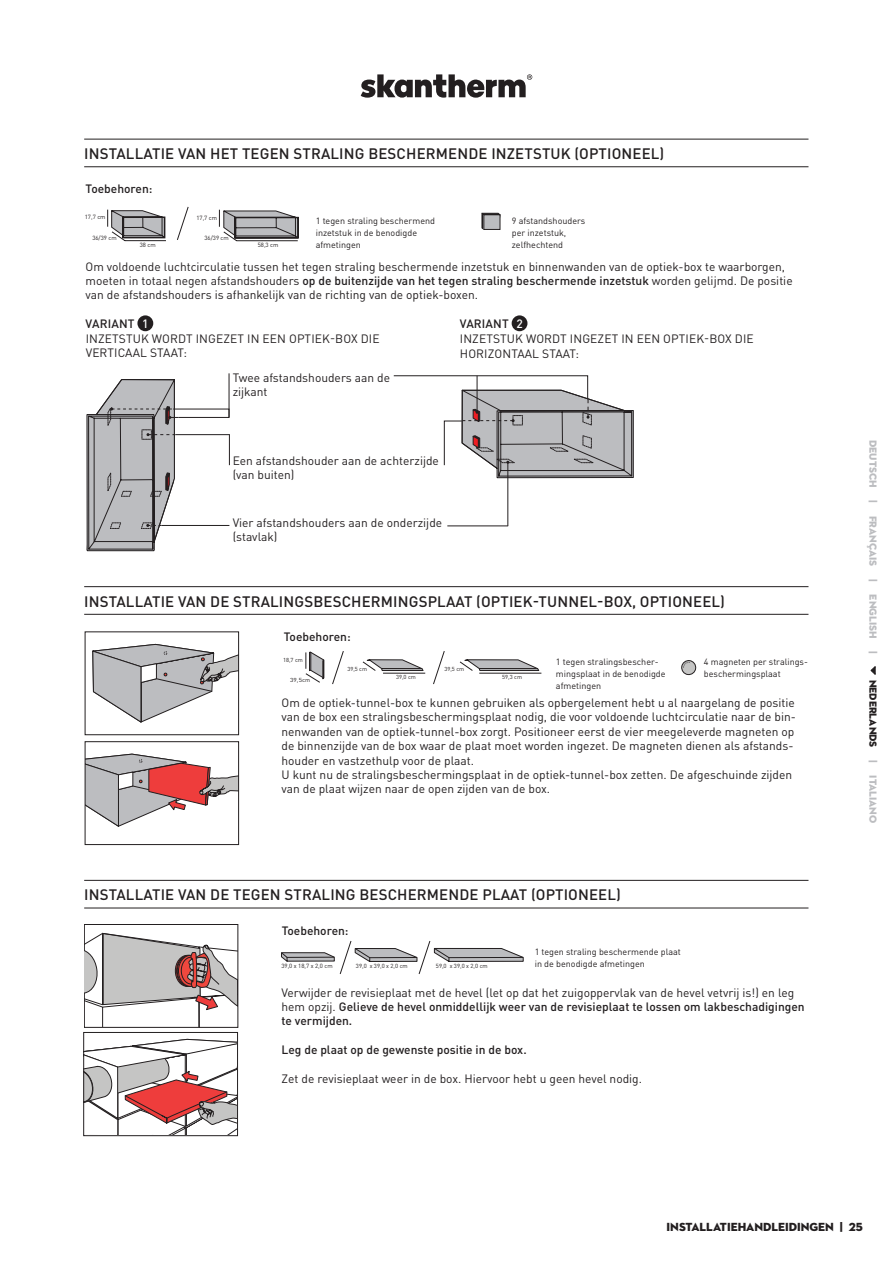
<style>
.page{position:relative;width:893px;height:1263px;background:#fff}
.page>*{position:absolute;margin:0;border:0;box-sizing:border-box;transform-origin:0 0}
.t1{font:500 15px "DIN Pro";letter-spacing:.01em;color:#231f20}
.t2{font:12px/14.4px "DIN Pro";color:#231f20}
.t3{font:500 12px "DIN Pro";color:#231f20}
.t4{font:12px "Neutraface 2 Display Titling";color:#231f20}
.t5{font:10.5px "Neutraface 2 Display Titling";color:#bcbdc0}
.t6{font:10.5px "Neutraface 2 Display Titling";color:#231f20}
.t7{font:9px/12px "DIN Pro";color:#231f20}
.t8{font:6px "DIN Pro";color:#231f20}
.t9{font:6px "DIN";color:#231f20}
.t10{font:5.85px "DIN";color:#231f20}
.t11{font:5.7px "DIN";color:#231f20}
.t12{font:5.7px "DIN";color:#231f20;scale:1.13 1}
.s1{font-weight:500}
.s2{font-weight:500;color:#fff}
.s3{color:#bcbdc0}
</style>
<div class="page">
<svg style="left:361px;top:74px;width:171px;height:24px"></svg>
<hr style="left:84px;top:908px;width:724px;height:1px;background:#231f20">
<hr style="left:84px;top:880px;width:724px;height:1px;background:#231f20">
<svg style="left:281px;top:941px;width:243px;height:33px"></svg>
<hr style="left:84px;top:614px;width:724px;height:1px;background:#231f20">
<hr style="left:84px;top:586px;width:724px;height:1px;background:#231f20">
<svg style="left:681px;top:660px;width:15px;height:15px"></svg>
<svg style="left:305px;top:652px;width:19px;height:31px"></svg>
<svg style="left:362px;top:659px;width:62px;height:12px"></svg>
<hr style="left:383px;top:673px;width:42px;height:1px;background:#231f20">
<hr style="left:479px;top:673px;width:62px;height:1px;background:#231f20">
<svg style="left:459px;top:659px;width:81px;height:12px"></svg>
<svg style="left:332px;top:651px;width:12px;height:34px"></svg>
<svg style="left:433px;top:651px;width:12px;height:34px"></svg>
<svg style="left:92px;top:644px;width:145px;height:79px"></svg>
<div style="left:85px;top:632px;width:154px;height:103px;border:1px solid #231f20"></div>
<svg style="left:87px;top:754px;width:150px;height:73px"></svg>
<div style="left:85px;top:741px;width:154px;height:104px;border:1px solid #231f20"></div>
<svg style="left:870px;top:666px;width:6px;height:9px"></svg>
<svg style="left:84px;top:924px;width:154px;height:104px"></svg>
<div style="left:84px;top:1032px;width:154px;height:104px;border:1px solid #231f20"></div>
<svg style="left:84px;top:1039px;width:154px;height:96px"></svg>
<hr style="left:84px;top:166px;width:724px;height:1px;background:#231f20">
<hr style="left:84px;top:139px;width:724px;height:1px;background:#231f20">
<div style="left:137px;top:315px;width:16px;height:16px;background:#231f20;border-radius:50%"></div>
<div style="left:512px;top:315px;width:15px;height:16px;background:#231f20;border-radius:50%"></div>
<svg style="left:107px;top:209px;width:59px;height:32px"></svg>
<svg style="left:219px;top:209px;width:80px;height:32px"></svg>
<svg style="left:177px;top:206px;width:12px;height:34px"></svg>
<hr style="left:447px;top:525px;width:61px;height:1px;background:#231f20">
<hr style="left:507px;top:462px;width:1px;height:64px;background:#231f20">
<svg style="left:481px;top:213px;width:19px;height:17px"></svg>
<svg style="left:393px;top:375px;width:241px;height:103px"></svg>
<svg style="left:87px;top:373px;width:143px;height:178px"></svg>
<p class="t1" style="left:84px;top:142px;width:582px">INSTALLATIE VAN HET TEGEN STRALING BESCHERMENDE INZETSTUK (OPTIONEEL)</p>
<p class="t3" style="left:86px;top:179px;width:68px">Toebehoren:</p>
<p class="t7" style="left:512px;top:214px;width:75px">9 afstandshouders per inzetstuk, zelfhechtend</p>
<p class="t2" style="left:86px;top:258px;width:709px">Om voldoende luchtcirculatie tussen het tegen straling beschermende inzetstuk en binnenwanden van de optiek-box te waarborgen, moeten in totaal negen afstandshouders <span class="s1">op de buitenzijde van het tegen straling beschermende inzetstuk</span> worden gelijmd. De positie van de afstandshouders is afhankelijk van de richting van de optiek-boxen.</p>
<p class="t2" style="left:86px;top:315px;width:295px"><span class="s1">VARIANT</span> <span class="s2">1<br></span>INZETSTUK WORDT INGEZET IN EEN OPTIEK-BOX DIE<br>VERTICAAL STAAT:</p>
<p class="t2" style="left:460px;top:315px;width:295px;line-height:15px"><span class="s1">VARIANT</span> <span class="s2">2<br></span>INZETSTUK WORDT INGEZET IN EEN OPTIEK-BOX DIE<br>HORIZONTAAL STAAT:</p>
<p class="t2" style="left:233px;top:369px;width:159px">Twee afstandshouders aan de zijkant</p>
<p class="t9" style="left:85px;top:213px;width:22px">17,7 cm</p>
<p class="t8" style="left:92px;top:233px;width:26px">36/39 cm</p>
<p class="t8" style="left:204px;top:233px;width:26px">36/39 cm</p>
<p class="t9" style="left:196px;top:214px;width:22px">17,7 cm</p>
<p class="t7" style="left:316px;top:214px;width:121px">1 tegen straling beschermend inzetstuk in de benodigde afmetingen</p>
<p class="t9" style="left:140px;top:241px;width:18px">38 cm</p>
<p class="t9" style="left:258px;top:241px;width:22px">58,3 cm</p>
<p class="t2" style="left:233px;top:452px;width:208px">Een afstandshouder aan de achterzijde (van buiten)</p>
<p class="t2" style="left:233px;top:514px;width:211px">Vier afstandshouders aan de onderzijde (stavlak)</p>
<p class="t1" style="left:84px;top:589px;width:642px">INSTALLATIE VAN DE STRALINGSBESCHERMINGSPLAAT (OPTIEK-TUNNEL-BOX, OPTIONEEL)</p>
<p class="t3" style="left:284px;top:627px;width:68px">Toebehoren:</p>
<p class="t11" style="left:283px;top:656px;width:21px">18,7 cm</p>
<p class="t12" style="left:290px;top:677px;width:19px">39,5cm</p>
<p class="t11" style="left:347px;top:665px;width:21px">39,5 cm</p>
<p class="t11" style="left:396px;top:674px;width:21px">39,0 cm</p>
<p class="t11" style="left:444px;top:665px;width:21px">39,5 cm</p>
<p class="t11" style="left:502px;top:674px;width:21px">59,3 cm</p>
<p class="t7" style="left:556px;top:655px;width:111px">1 tegen stralingsbescher&shy;mingsplaat in de benodigde afmetingen</p>
<p class="t7" style="left:704px;top:655px;width:105px">4 magneten per stralings&shy;beschermingsplaat</p>
<p class="t2" style="left:282px;top:694px;width:516px">Om de optiek-tunnel-box te kunnen gebruiken als opbergelement hebt u al naargelang de positie van de box een stralingsbeschermingsplaat nodig, die voor voldoende luchtcirculatie naar de bin&shy;nenwanden van de optiek-tunnel-box zorgt. Positioneer eerst de vier meegeleverde magneten op de binnenzijde van de box waar de plaat moet worden ingezet. De magneten dienen als afstands&shy;houder en vastzethulp voor de plaat.<br>U kunt nu de stralingsbeschermingsplaat in de optiek-tunnel-box zetten. De afgeschuinde zijden van de plaat wijzen naar de open zijden van de box.</p>
<p class="t1" style="left:84px;top:883px;width:538px">INSTALLATIE VAN DE TEGEN STRALING BESCHERMENDE PLAAT (OPTIONEEL)</p>
<p class="t3" style="left:282px;top:920px;width:68px">Toebehoren:</p>
<p class="t7" style="left:535px;top:945px;width:148px">1 tegen straling beschermende plaat</p>
<p class="t8" style="left:281px;top:961px;width:53px">39,0 x 18,7 x 2,0 cm</p>
<p class="t7" style="left:535px;top:957px;width:112px">in de benodigde afmetingen</p>
<p class="t10" style="left:356px;top:962px;width:53px">39,0 x 39,0 x 2,0 cm</p>
<p class="t10" style="left:436px;top:962px;width:53px">59,0 x 39,0 x 2,0 cm</p>
<p class="t2" style="left:282px;top:984px;width:525px">Verwijder de revisieplaat met de hevel (let op dat het zuigoppervlak van de hevel vetvrij is!) en leg hem opzij. <span class="s1">Gelieve de hevel onmiddellijk weer van de revisieplaat te lossen om lakbeschadigingen te vermijden.</span></p>
<p class="t3" style="left:282px;top:1040px;width:247px">Leg de plaat op de gewenste positie in de box.</p>
<p class="t2" style="left:282px;top:1070px;width:362px">Zet de revisieplaat weer in de box. Hiervoor hebt u geen hevel nodig.</p>
<p class="t5" style="left:880px;top:440px;width:215px;rotate:90deg">DEUTSCH | FRANÇAIS | ENGLISH |</p>
<p class="t6" style="left:880px;top:680px;width:145px;rotate:90deg">NEDERLANDS <span class="s3">| ITALIANO</span></p>
<p class="t4" style="left:667px;top:1219px;width:198px">INSTALLATIEHANDLEIDINGEN | 25</p>
</div>
